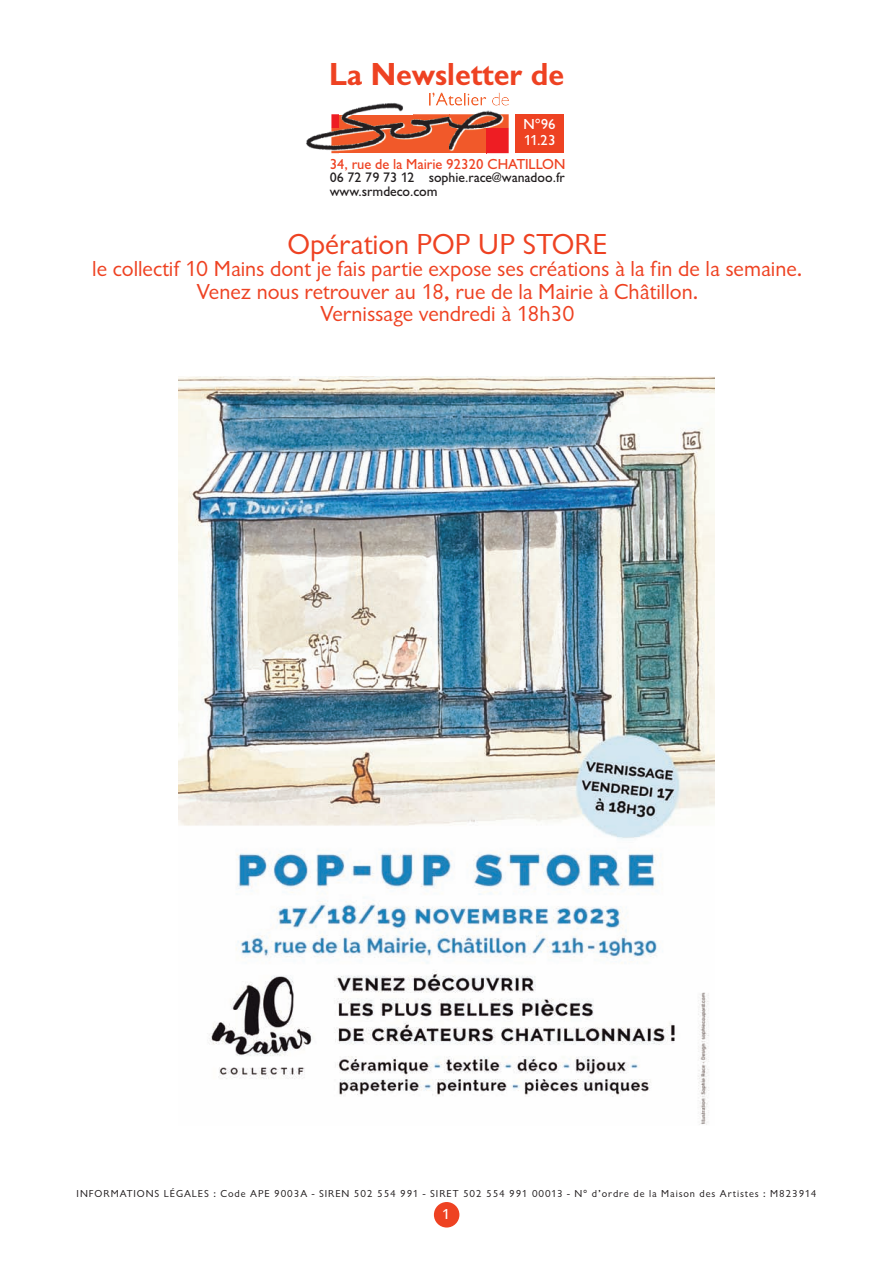
<style>
.page{position:relative;width:893px;height:1263px;background:#fff}
.page>*{position:absolute;margin:0;border:0;box-sizing:border-box;transform-origin:0 0}
.t1{font:700 33px "Giltus T";color:#ee4222}
.t2{font:30px "Giltus T";color:#ee4222}
.t3{font:22.5px/22.5px "Giltus T";color:#ee4222;text-align:center}
.t4{font:500 15px "Giltus T";color:#ee4222}
.t5{font:500 15px/16.5px "Giltus T";color:#fff}
.t6{font:500 14.25px/13.5px "Giltus T";color:#231f20}
.t7{font:10.5px "Giltus T";letter-spacing:.09em;color:#231f20}
</style>
<div class="page">
<div style="left:434px;top:1202px;width:25px;height:25px;background:#ee4222;border-radius:50%"></div>
<img style="left:339px;top:114px;width:170px;height:39px">
<img style="left:306px;top:114px;width:33px;height:40px">
<img style="left:343px;top:103px;width:60px;height:11px">
<svg style="left:429px;top:92px;width:80px;height:14px"></svg>
<img style="left:487px;top:128px;width:22px;height:26px">
<div style="left:515px;top:114px;width:49px;height:39px;background:#ee4222"></div>
<img style="left:179px;top:376px;width:535px;height:749px">
<h1 class="t1" style="left:329px;top:54px;width:237px">La Newsletter de</h1>
<p class="t5" style="left:523px;top:115px;width:34px">N°96<br>11.23</p>
<p class="t4" style="left:330px;top:155px;width:237px">34, rue de la Mairie 92320 CHATILLON</p>
<p class="t6" style="left:330px;top:170px;width:237px">06 72 79 73 12 sophie.race@wanadoo.fr www.srmdeco.com</p>
<h2 class="t2" style="left:287px;top:226px;width:321px">Opération POP UP STORE</h2>
<p class="t3" style="left:92px;top:257px;width:712px">le collectif 10 Mains dont je fais partie expose ses créations à la fin de la semaine.<br>Venez nous retrouver au 18, rue de la Mairie à Châtillon.<br>Vernissage vendredi à 18h30</p>
<p class="t7" style="left:77px;top:1187px;width:741px">INFORMATIONS LÉGALES : Code APE 9003A - SIREN 502 554 991 - SIRET 502 554 991 00013 - N° d’ordre de la Maison des Artistes : M823914</p>
<p class="t5" style="left:442px;top:1206px;width:9px">1</p>
</div>
